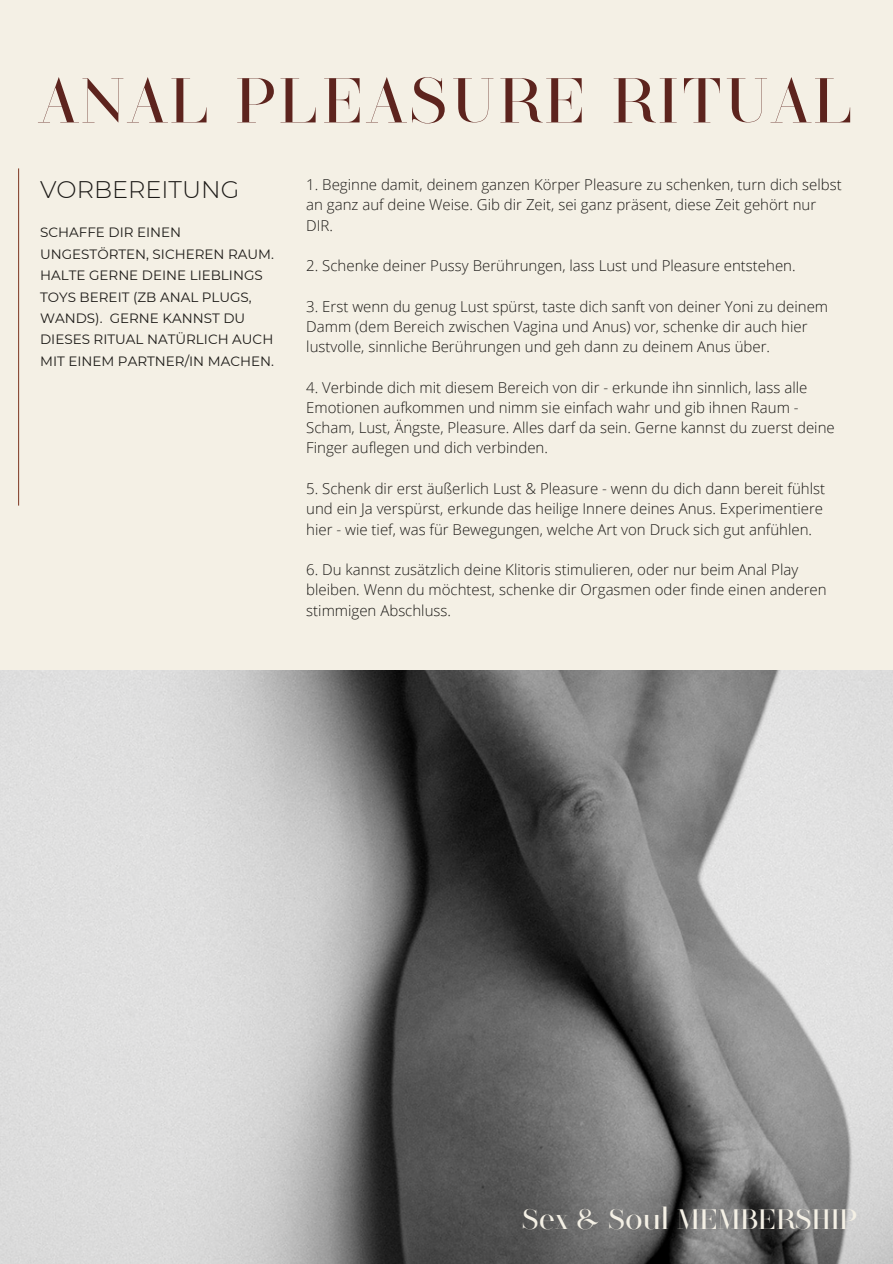
<style>
.page{position:relative;width:893px;height:1264px;background:#fff}
.page>*{position:absolute;margin:0;border:0;box-sizing:border-box;transform-origin:0 0}
.t1{font:63.3px "Caviar";letter-spacing:.07em;color:#5d241e}
.t2{font:28.05px "Caviar";color:#f4f0e5}
.t3{font:300 24px "Montserrat";color:#1c1a17}
.t4{font:300 15px/20.2px "Open Sans";color:#1c1a17}
.t5{font:13.5px/21.3px "Montserrat";color:#1c1a17}
</style>
<div class="page">
<div style="left:0;top:0;width:892px;height:1263px;background:#f4f0e5"></div>
<hr style="left:18px;top:168px;width:1px;height:337px;background:#8a4c37">
<img style="left:0;top:670px;width:892px;height:593px">
<p class="t1" style="left:40px;top:72px;width:814px">ANAL PLEASURE RITUAL</p>
<p class="t3" style="left:40px;top:175px;width:200px">VORBEREITUNG</p>
<h4 class="t5" style="left:40px;top:222px;width:235px">SCHAFFE DIR EINEN<br>UNGESTÖRTEN, SICHEREN RAUM.<br>HALTE GERNE DEINE LIEBLINGS<br>TOYS BEREIT (ZB ANAL PLUGS,<br>WANDS). GERNE KANNST DU<br>DIESES RITUAL NATÜRLICH AUCH<br>MIT EINEM PARTNER/IN MACHEN.</h4>
<p class="t4" style="left:306px;top:174px;width:537px">1. Beginne damit, deinem ganzen Körper Pleasure zu schenken, turn dich selbst an ganz auf deine Weise. Gib dir Zeit, sei ganz präsent, diese Zeit gehört nur<br>DIR.</p>
<p class="t4" style="left:306px;top:255px;width:491px">2. Schenke deiner Pussy Berührungen, lass Lust und Pleasure entstehen.</p>
<p class="t4" style="left:306px;top:296px;width:523px">3. Erst wenn du genug Lust spürst, taste dich sanft von deiner Yoni zu deinem<br>Damm (dem Bereich zwischen Vagina und Anus) vor, schenke dir auch hier lustvolle, sinnliche Berührungen und geh dann zu deinem Anus über.</p>
<p class="t4" style="left:306px;top:377px;width:530px">4. Verbinde dich mit diesem Bereich von dir - erkunde ihn sinnlich, lass alle Emotionen aufkommen und nimm sie einfach wahr und gib ihnen Raum - Scham, Lust, Ängste, Pleasure. Alles darf da sein. Gerne kannst du zuerst deine Finger auflegen und dich verbinden.</p>
<p class="t4" style="left:306px;top:478px;width:520px">5. Schenk dir erst äußerlich Lust &amp; Pleasure - wenn du dich dann bereit fühlst und ein Ja verspürst, erkunde das heilige Innere deines Anus. Experimentiere hier - wie tief, was für Bewegungen, welche Art von Druck sich gut anfühlen.</p>
<h3 class="t4" style="left:306px;top:559px;width:522px">6. Du kannst zusätzlich deine Klitoris stimulieren, oder nur beim Anal Play bleiben. Wenn du möchtest, schenke dir Orgasmen oder finde einen anderen stimmigen Abschluss.</h3>
<h2 class="t2" style="left:522px;top:1206px;width:336px">Sex &amp; Soul MEMBERSHIP</h2>
</div>
